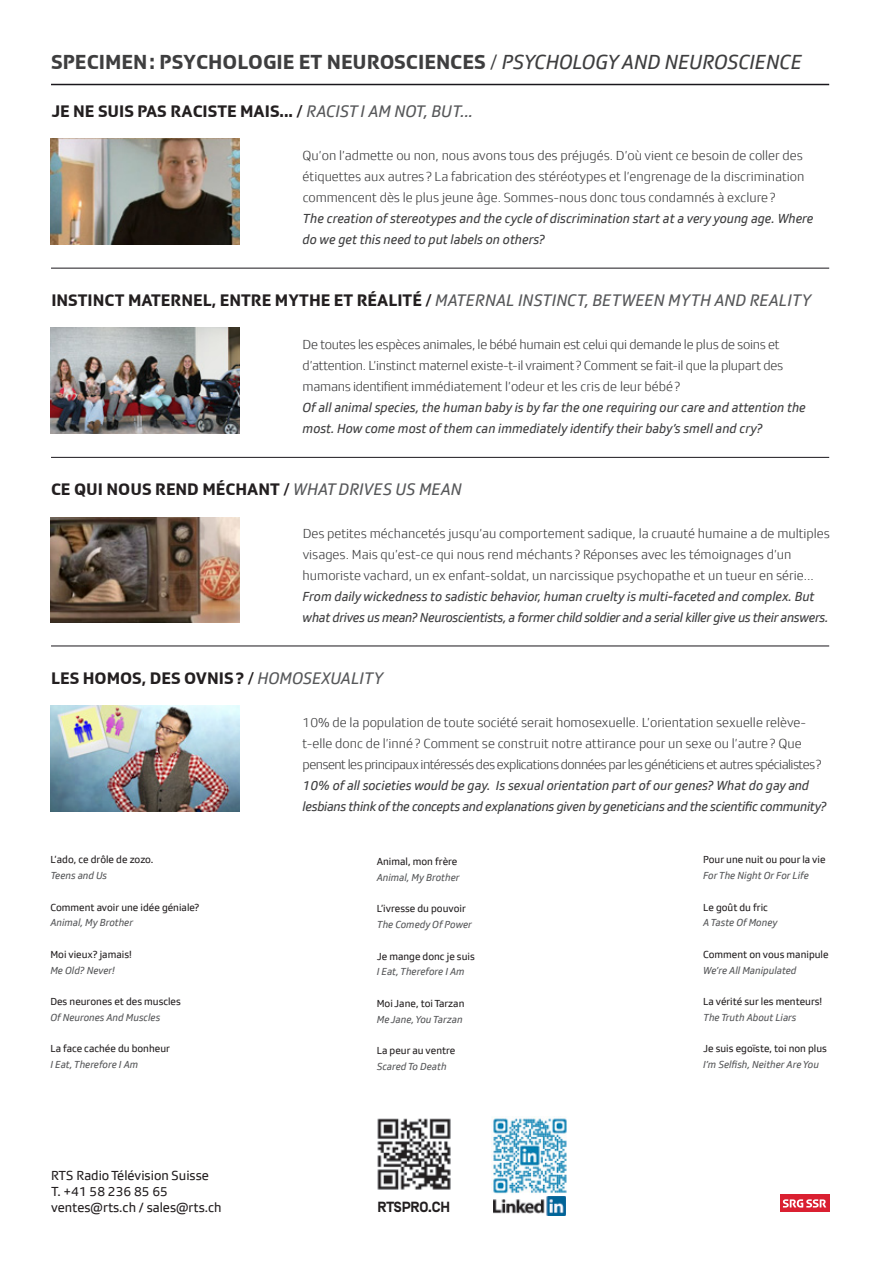
<style>
.page{position:relative;width:893px;height:1263px;background:#fff}
.page>*{position:absolute;margin:0;border:0;box-sizing:border-box;transform-origin:0 0}
.t1{font:700 21px "SRGSSR Type";color:#3e3e3f}
.t2{font:700 17.25px "SRGSSR Type";color:#231f20}
.t3{font:italic 17.25px "SRGSSR Type";color:#57585a}
.t4{font:700 14.7px "Simplon BP";letter-spacing:-.015em;color:#231f20}
.t5{font:300 13.5px/21px "SRGSSR Type";color:#3e3e3f}
.t6{font:italic 13.5px/21px "SRGSSR Type";letter-spacing:-.02em;color:#3e3e3f}
.t7{font:italic 13.5px/21px "SRGSSR Type";color:#3e3e3f}
.t8{font:300 13.5px/21px "SRGSSR Type";letter-spacing:-.02em;color:#3e3e3f}
.t9{font:13.5px/16.2px "SRGSSR Type";color:#231f20}
.t10{font:10.5px "SRGSSR Type";color:#231f20}
.t11{font:italic 10.5px "SRGSSR Type";color:#57585a}
.s1{font-weight:300}
.s2{font-weight:400;font-style:italic}
.s3{font-weight:400}
.s4{font-weight:400;font-style:italic;color:#57585a}
.s5{font-weight:700;font-style:normal;color:#231f20}
.s6{font-style:normal;color:#231f20}
</style>
<div class="page">
<img style="left:51px;top:517px;width:188px;height:106px">
<img style="left:51px;top:328px;width:188px;height:105px">
<img style="left:51px;top:706px;width:188px;height:105px">
<img style="left:51px;top:138px;width:188px;height:106px">
<div style="left:780px;top:1195px;width:49px;height:17px;background:#da2031"></div>
<svg style="left:783px;top:1199px;width:43px;height:8px"></svg>
<hr style="left:51px;top:84px;width:778px;height:1px;background:#1a171c">
<img style="left:377px;top:1118px;width:74px;height:72px">
<img style="left:493px;top:1196px;width:73px;height:19px">
<img style="left:491px;top:1118px;width:76px;height:76px">
<hr style="left:51px;top:268px;width:778px;height:1px;background:#1a171c">
<hr style="left:51px;top:457px;width:778px;height:1px;background:#1a171c">
<hr style="left:51px;top:646px;width:778px;height:1px;background:#1a171c">
<h1 class="t1" style="left:51px;top:49px;width:752px">SPECIMEN: PSYCHOLOGIE ET NEUROSCIENCES <span class="s1">/</span> <span class="s2">PSYCHOLOGY AND NEUROSCIENCE</span></h1>
<p class="t2" style="left:51px;top:100px;width:423px">JE NE SUIS PAS RACISTE MAIS... <span class="s3">/</span> <span class="s4">RACIST I AM NOT, BUT...</span></p>
<p class="t5" style="left:303px;top:145px;width:503px">Qu’on l’admette ou non, nous avons tous des préjugés. D’où vient ce besoin de coller des étiquettes aux autres ? La fabrication des stéréotypes et l’engrenage de la discrimination commencent dès le plus jeune âge. Sommes-nous donc tous condamnés à exclure?</p>
<p class="t7" style="left:303px;top:208px;width:512px">The creation of stereotypes and the cycle of discrimination start at a very young age. Where do we get this need to put labels on others?</p>
<p class="t3" style="left:51px;top:290px;width:761px"><span class="s5">INSTINCT MATERNEL, ENTRE MYTHE ET RÉALITÉ</span> <span class="s6">/</span> MATERNAL INSTINCT, BETWEEN MYTH AND REALITY</p>
<p class="t8" style="left:303px;top:334px;width:482px">De toutes les espèces animales, le bébé humain est celui qui demande le plus de soins et d’attention. L’instinct maternel existe-t-il vraiment? Comment se fait-il que la plupart des mamans identifient immédiatement l’odeur et les cris de leur bébé?</p>
<p class="t7" style="left:303px;top:397px;width:505px">Of all animal species, the human baby is by far the one requiring our care and attention the most. How come most of them can immediately identify their baby’s smell and cry?</p>
<p class="t2" style="left:51px;top:478px;width:412px">CE QUI NOUS REND MÉCHANT <span class="s3">/</span> <span class="s4">WHAT DRIVES US MEAN</span></p>
<p class="t5" style="left:303px;top:523px;width:529px">Des petites méchancetés jusqu’au comportement sadique, la cruauté humaine a de multiples visages. Mais qu’est-ce qui nous rend méchants ? Réponses avec les témoignages d’un humoriste vachard, un ex enfant-soldat, un narcissique psychopathe et un tueur en série...</p>
<p class="t6" style="left:303px;top:586px;width:527px">From daily wickedness to sadistic behavior, human cruelty is multi-faceted and complex. But what drives us mean? Neuroscientists, a former child soldier and a serial killer give us their answers.</p>
<p class="t2" style="left:51px;top:667px;width:334px">LES HOMOS, DES OVNIS? <span class="s3">/</span> <span class="s4">HOMOSEXUALITY</span></p>
<p class="t10" style="left:50px;top:854px;width:105px">L’ado, ce drôle de zozo.</p>
<p class="t11" style="left:50px;top:870px;width:58px">Teens and Us</p>
<p class="t10" style="left:50px;top:901px;width:151px">Comment avoir une idée géniale?</p>
<p class="t11" style="left:50px;top:917px;width:84px">Animal, My Brother</p>
<p class="t10" style="left:50px;top:948px;width:83px">Moi vieux? jamais!</p>
<p class="t11" style="left:50px;top:964px;width:66px">Me Old? Never!</p>
<p class="t10" style="left:50px;top:996px;width:132px">Des neurones et des muscles</p>
<p class="t11" style="left:50px;top:1011px;width:111px">Of Neurones And Muscles</p>
<p class="t10" style="left:50px;top:1043px;width:121px">La face cachée du bonheur</p>
<p class="t11" style="left:50px;top:1059px;width:89px">I Eat, Therefore I Am</p>
<p class="t9" style="left:51px;top:1167px;width:172px">RTS Radio Télévision Suisse<br>T. +41 58 236 85 65 ventes@rts.ch / sales@rts.ch</p>
<p class="t5" style="left:303px;top:712px;width:521px">10% de la population de toute société serait homosexuelle. L’orientation sexuelle relève&shy;t-elle donc de l’inné? Comment se construit notre attirance pour un sexe ou l’autre? Que pensent les principaux intéressés des explications données par les généticiens et autres spécialistes?</p>
<p class="t6" style="left:303px;top:775px;width:525px">10% of all societies would be gay. Is sexual orientation part of our genes? What do gay and lesbians think of the concepts and explanations given by geneticians and the scientific community?</p>
<p class="t10" style="left:377px;top:855px;width:82px">Animal, mon frère</p>
<p class="t11" style="left:377px;top:871px;width:84px">Animal, My Brother</p>
<p class="t10" style="left:377px;top:903px;width:91px">L’ivresse du pouvoir</p>
<p class="t11" style="left:377px;top:918px;width:97px">The Comedy Of Power</p>
<p class="t10" style="left:377px;top:950px;width:100px">Je mange donc je suis</p>
<p class="t11" style="left:377px;top:966px;width:89px">I Eat, Therefore I Am</p>
<p class="t10" style="left:377px;top:997px;width:89px">Moi Jane, toi Tarzan</p>
<p class="t11" style="left:377px;top:1013px;width:87px">Me Jane, You Tarzan</p>
<p class="t10" style="left:377px;top:1044px;width:80px">La peur au ventre</p>
<p class="t11" style="left:377px;top:1060px;width:71px">Scared To Death</p>
<p class="t4" style="left:377px;top:1198px;width:74px">RTSPRO.CH</p>
<p class="t10" style="left:703px;top:854px;width:124px">Pour une nuit ou pour la vie</p>
<p class="t11" style="left:703px;top:870px;width:107px">For The Night Or For Life</p>
<p class="t10" style="left:703px;top:901px;width:66px">Le goût du fric</p>
<p class="t11" style="left:703px;top:917px;width:76px">A Taste Of Money</p>
<p class="t10" style="left:703px;top:948px;width:127px">Comment on vous manipule</p>
<p class="t11" style="left:703px;top:964px;width:95px">We’re All Manipulated</p>
<p class="t10" style="left:703px;top:996px;width:121px">La vérité sur les menteurs!</p>
<p class="t11" style="left:703px;top:1011px;width:95px">The Truth About Liars</p>
<p class="t10" style="left:703px;top:1043px;width:125px">Je suis egoïste, toi non plus</p>
<p class="t11" style="left:703px;top:1059px;width:117px">I’m Selfish, Neither Are You</p>
</div>
